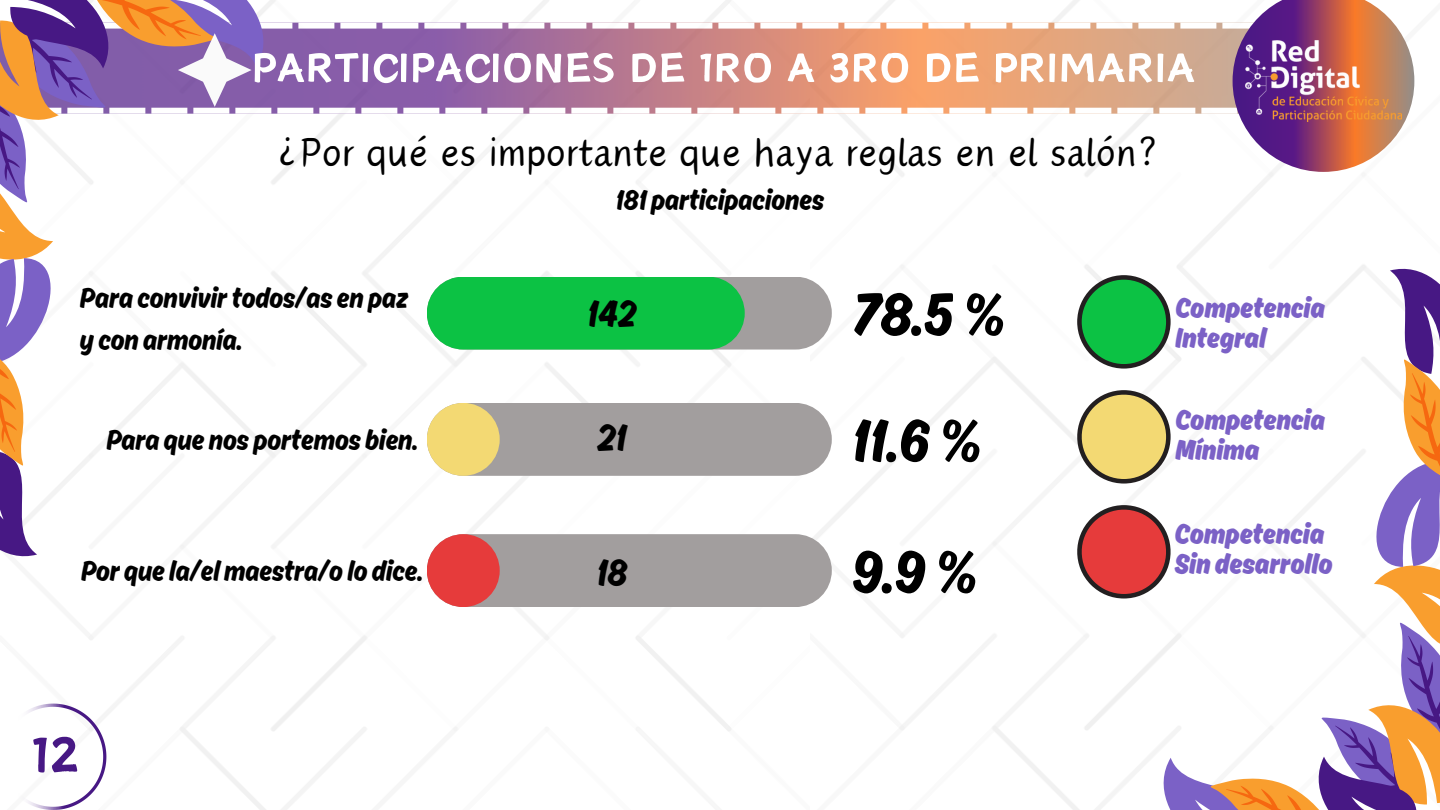
<style>
.page{position:relative;width:1440px;height:810px;background:#fff}
.page>*{position:absolute;margin:0;border:0;box-sizing:border-box;transform-origin:0 0}
.t1{font:65px "Canva Sword Like Dream";color:#471884}
.t2{font:64px "Ahkio";color:#000}
.t3{font:52px "Canva Sword Like Dream";color:#fff}
.t4{font:50px "Canva Wander World";color:#000}
.t5{font:40px "Ahkio";color:#000}
.t6{font:30px "Ahkio";color:#000}
.t7{font:700 30px/30px "Ahkio";color:#7b61c6}
</style>
<div class="page">
<img style="left:88px;top:0;width:1327px;height:810px">
<svg style="left:303px;top:23px;width:930px;height:91px;background:#ca9496"></svg>
<svg style="left:1233px;top:0;width:181px;height:172px"></svg>
<img style="left:1246px;top:40px;width:156px;height:82px">
<svg style="left:0;top:0;width:303px;height:572px"></svg>
<svg style="left:28px;top:703px;width:78px;height:107px"></svg>
<div style="left:427px;top:277px;width:405px;height:73px;background:#a29e9e;border-radius:36px"></div>
<div style="left:427px;top:277px;width:318px;height:73px;background:#0cc244;border-radius:36px"></div>
<div style="left:427px;top:403px;width:405px;height:73px;background:#a29e9e;border-radius:36px"></div>
<div style="left:427px;top:403px;width:73px;height:73px;background:#f3d973;border-radius:50%"></div>
<div style="left:427px;top:534px;width:405px;height:73px;background:#a29e9e;border-radius:36px"></div>
<div style="left:427px;top:534px;width:73px;height:73px;background:#e63b3b;border-radius:50%"></div>
<svg style="left:1073px;top:253px;width:367px;height:557px"></svg>
<p class="t3" style="left:252px;top:43px;width:945px">PARTICIPACIONES DE 1RO A 3RO DE PRIMARIA</p>
<p class="t4" style="left:276px;top:130px;width:884px">¿Por qué es importante que haya reglas en el salón?</p>
<p class="t6" style="left:80px;top:279px;width:330px">Para convivirtodos/as en paz</p>
<p class="t6" style="left:80px;top:321px;width:164px">y con armonía.</p>
<p class="t6" style="left:106px;top:422px;width:313px">Para que nos portemos bien.</p>
<p class="t6" style="left:81px;top:553px;width:344px">Por que la/el maestra/o lo dice.</p>
<p class="t1" style="left:30px;top:724px;width:51px">12</p>
<p class="t6" style="left:616px;top:182px;width:210px">181 participaciones</p>
<p class="t5" style="left:588px;top:290px;width:50px">142</p>
<p class="t2" style="left:852px;top:276px;width:155px">78.5%</p>
<p class="t5" style="left:597px;top:413px;width:31px">21</p>
<p class="t2" style="left:852px;top:402px;width:131px">11.6%</p>
<p class="t5" style="left:597px;top:549px;width:32px">18</p>
<p class="t2" style="left:852px;top:533px;width:127px">9.9%</p>
<p class="t7" style="left:1175px;top:292px;width:151px">Competencia<br>Integral</p>
<p class="t7" style="left:1175px;top:404px;width:151px">Competencia<br>Mínima</p>
<p class="t7" style="left:1175px;top:518px;width:159px">Competencia<br>Sin desarrollo</p>
</div>
